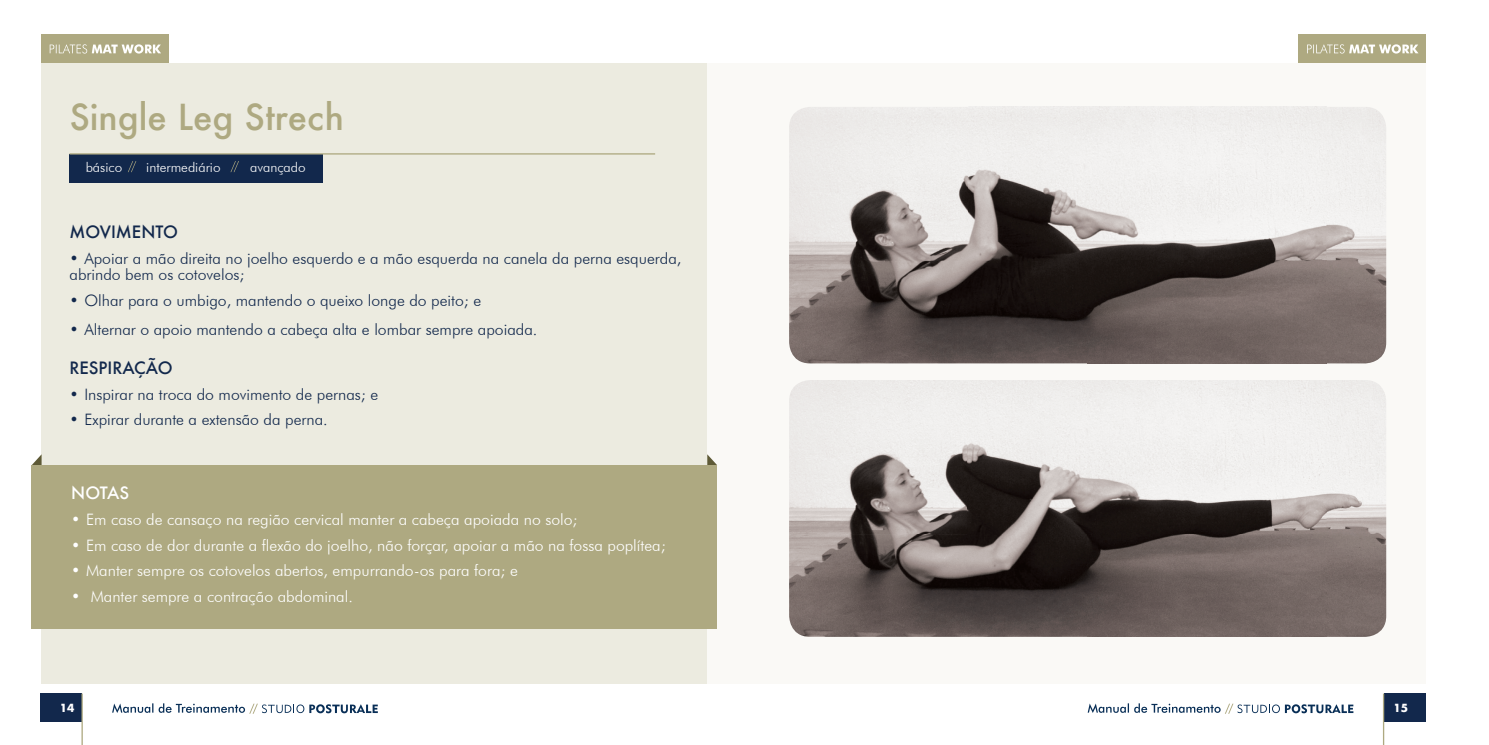
<style>
.page{position:relative;width:1489px;height:745px;background:#fff}
.page>*{position:absolute;margin:0;border:0;box-sizing:border-box;transform-origin:0 0}
.t1{font:500 35px "Futura";color:#aea981}
.t2{font:500 16.62px "Futura";color:#12284c}
.t3{font:500 16.62px "Futura";letter-spacing:-.015em;color:#fff}
.t4{font:300 15.75px/15.8px "Futura BT";color:#12284c}
.t5{font:300 15.75px "Futura BT";color:#fff}
.t6{font:300 13.47px "Futura BT";color:#fff}
.t7{font:700 12.25px "Futura";color:#fff}
</style>
<div class="page">
<div style="left:40px;top:693px;width:42px;height:29px;background:#12284c"></div>
<hr style="left:81px;top:693px;width:2px;height:51px;background:#aea981">
<svg style="left:112px;top:703px;width:266px;height:10px"></svg>
<div style="left:1383px;top:693px;width:42px;height:29px;background:#12284c"></div>
<hr style="left:1382px;top:693px;width:1px;height:51px;background:#aea981">
<svg style="left:1087px;top:703px;width:266px;height:10px"></svg>
<div style="left:41px;top:63px;width:666px;height:620px;background:#ecebe0"></div>
<div style="left:41px;top:34px;width:127px;height:29px;background:#aea981"></div>
<svg style="left:50px;top:44px;width:111px;height:10px"></svg>
<div style="left:1298px;top:34px;width:127px;height:29px;background:#aea981"></div>
<svg style="left:1307px;top:44px;width:111px;height:10px"></svg>
<div style="left:69px;top:154px;width:253px;height:29px;background:#12284c"></div>
<svg style="left:128px;top:161px;width:8px;height:11px"></svg>
<svg style="left:230px;top:161px;width:9px;height:11px"></svg>
<hr style="left:69px;top:153px;width:586px;height:1px;background:#aea981">
<div style="left:707px;top:63px;width:718px;height:620px;background:#faf9f6"></div>
<svg style="left:707px;top:454px;width:10px;height:11px"></svg>
<svg style="left:32px;top:454px;width:10px;height:11px"></svg>
<div style="left:32px;top:465px;width:685px;height:163px;background:#aea981"></div>
<img style="left:789px;top:107px;width:596px;height:256px">
<img style="left:789px;top:380px;width:596px;height:256px">
<h1 class="t1" style="left:69px;top:92px;width:276px">Single Leg Strech</h1>
<p class="t6" style="left:86px;top:159px;width:38px">básico</p>
<p class="t6" style="left:146px;top:159px;width:76px">intermediário</p>
<p class="t6" style="left:250px;top:159px;width:57px">avançado</p>
<p class="t2" style="left:69px;top:221px;width:110px">MOVIMENTO</p>
<p class="t4" style="left:69px;top:250px;width:613px">• Apoiar a mão direita no joelho esquerdo e a mão esquerda na canela da perna esquerda, abrindo bem os cotovelos;</p>
<p class="t4" style="left:69px;top:292px;width:413px">• Olhar para o umbigo, mantendo o queixo longe do peito; e</p>
<p class="t4" style="left:69px;top:321px;width:469px">• Alternar o apoio mantendo a cabeça alta e lombar sempre apoiada.</p>
<p class="t2" style="left:69px;top:356px;width:104px">RESPIRAÇÃO</p>
<p class="t4" style="left:69px;top:386px;width:310px">• Inspirar na troca do movimento de pernas; e</p>
<p class="t4" style="left:69px;top:411px;width:260px">• Expirar durante a extensão da perna.</p>
<p class="t3" style="left:71px;top:481px;width:59px">NOTAS</p>
<p class="t5" style="left:71px;top:509px;width:507px">• Em caso de cansaço na região cervical manter a cabeça apoiada no solo;</p>
<p class="t5" style="left:71px;top:535px;width:596px">• Em caso de dor durante a flexão do joelho, não forçar, apoiar a mão na fossa poplítea;</p>
<p class="t5" style="left:71px;top:560px;width:448px">• Manter sempre os cotovelos abertos, empurrando-os para fora; e</p>
<p class="t5" style="left:71px;top:586px;width:283px">• Manter sempre a contração abdominal.</p>
<p class="t7" style="left:60px;top:702px;width:16px">14</p>
<p class="t7" style="left:1393px;top:702px;width:16px">15</p>
</div>
